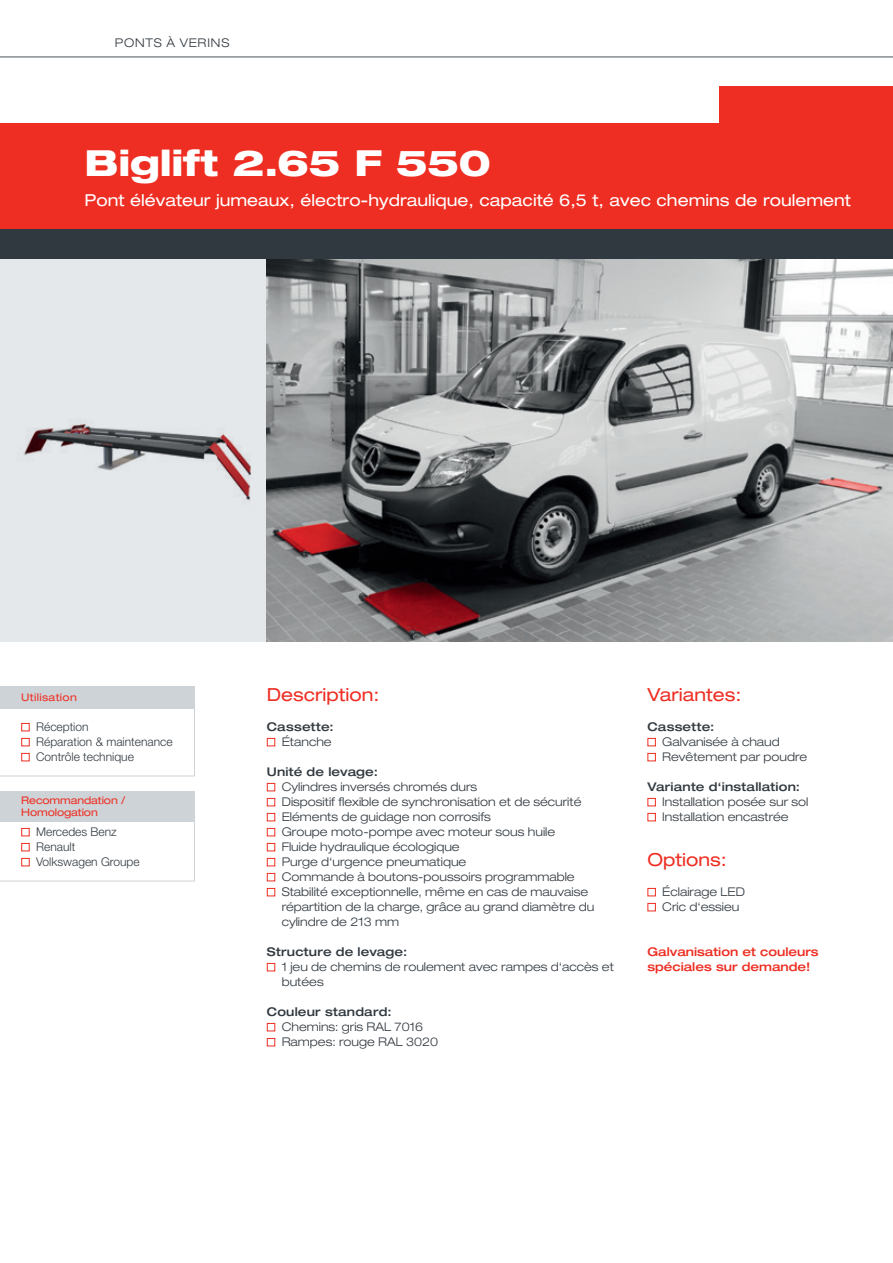
<style>
.page{position:relative;width:893px;height:1263px;background:#fff}
.page>*{position:absolute;margin:0;border:0;box-sizing:border-box;transform-origin:0 0}
.Subheadline_weiß_2017{font:800 expanded 36px "Helvetica Neue LT Pro";letter-spacing:-.01em;color:#fff}
.Headline_Fließtxt_rot_2017{font:expanded 18px "Helvetica Neue LT Pro";color:#ee2e22}
.Subheadline_weiß_2017-2{font:expanded 16.5px "Helvetica Neue LT Pro";color:#fff}
.Fließtext_2017{font:300 expanded 12px/15px "Helvetica Neue LT Pro";color:#313940}
.Subline_Fließtext_2017{font:500 expanded 12px "Helvetica Neue LT Pro";letter-spacing:.015em;color:#313940}
.Text_Kasten_2017{font:300 12px "Helvetica Neue LT Pro";color:#313940}
.Fließtext_rot_fett_2017{font:500 expanded 12px "Helvetica Neue LT Pro";color:#ee2e22}
.Fließtext_2017-2{font:300 expanded 12px "Helvetica Neue LT Pro";letter-spacing:.07em;color:#313940}
.Headline_Kasten_rot_2017{font:expanded 10.5px "Helvetica Neue LT Pro";letter-spacing:-.01em;color:#ee2e22}
.Headline_Kasten_rot_2017-2{font:expanded 10.5px "Helvetica Neue LT Pro";letter-spacing:.03em;color:#ee2e22}
</style>
<div class="page">
<svg style="left:0;top:56px;width:893px;height:1px"></svg>
<div style="left:0;top:259px;width:267px;height:382px;background:#e5e8eb"></div>
<img style="left:23px;top:420px;width:228px;height:81px">
<img style="left:267px;top:259px;width:626px;height:382px">
<div style="left:0;top:154px;width:893px;height:105px;background:#313940"></div>
<div style="left:719px;top:86px;width:174px;height:105px;background:#ee2e22"></div>
<svg style="left:0;top:822px;width:195px;height:59px"></svg>
<div style="left:0;top:791px;width:195px;height:31px;background:#ced3d7"></div>
<div style="left:21px;top:828px;width:9px;height:8px;border:1px solid #ee2e22"></div>
<div style="left:21px;top:843px;width:9px;height:8px;border:1px solid #ee2e22"></div>
<div style="left:21px;top:858px;width:9px;height:8px;border:1px solid #ee2e22"></div>
<svg style="left:0;top:709px;width:195px;height:67px"></svg>
<div style="left:0;top:686px;width:195px;height:23px;background:#ced3d7"></div>
<div style="left:21px;top:723px;width:9px;height:8px;border:1px solid #ee2e22"></div>
<div style="left:21px;top:738px;width:9px;height:8px;border:1px solid #ee2e22"></div>
<div style="left:21px;top:753px;width:9px;height:8px;border:1px solid #ee2e22"></div>
<div style="left:267px;top:738px;width:8px;height:8px;border:1px solid #ee2e22"></div>
<div style="left:267px;top:783px;width:8px;height:8px;border:1px solid #ee2e22"></div>
<div style="left:267px;top:798px;width:8px;height:8px;border:1px solid #ee2e22"></div>
<div style="left:267px;top:813px;width:8px;height:8px;border:1px solid #ee2e22"></div>
<div style="left:267px;top:828px;width:8px;height:8px;border:1px solid #ee2e22"></div>
<div style="left:267px;top:843px;width:8px;height:8px;border:1px solid #ee2e22"></div>
<div style="left:267px;top:858px;width:8px;height:8px;border:1px solid #ee2e22"></div>
<div style="left:267px;top:873px;width:8px;height:8px;border:1px solid #ee2e22"></div>
<div style="left:267px;top:888px;width:8px;height:8px;border:1px solid #ee2e22"></div>
<div style="left:267px;top:963px;width:8px;height:8px;border:1px solid #ee2e22"></div>
<div style="left:267px;top:1023px;width:8px;height:8px;border:1px solid #ee2e22"></div>
<div style="left:267px;top:1038px;width:8px;height:8px;border:1px solid #ee2e22"></div>
<div style="left:647px;top:738px;width:9px;height:8px;border:1px solid #ee2e22"></div>
<div style="left:647px;top:753px;width:9px;height:8px;border:1px solid #ee2e22"></div>
<div style="left:647px;top:798px;width:9px;height:8px;border:1px solid #ee2e22"></div>
<div style="left:647px;top:813px;width:9px;height:8px;border:1px solid #ee2e22"></div>
<div style="left:647px;top:888px;width:9px;height:8px;border:1px solid #ee2e22"></div>
<div style="left:647px;top:903px;width:9px;height:8px;border:1px solid #ee2e22"></div>
<div style="left:0;top:124px;width:893px;height:105px;background:#ee2e22"></div>
<p class="Fließtext_2017-2" style="left:115px;top:35px;width:116px">PONTS À VERINS</p>
<p class="Subheadline_weiß_2017" style="left:85px;top:140px;width:408px">Biglift 2.65 F 550</p>
<p class="Subheadline_weiß_2017-2" style="left:85px;top:191px;width:768px">Pont élévateur jumeaux, électro-hydraulique, capacité 6,5 t, avec chemins de roulement</p>
<p class="Headline_Kasten_rot_2017-2" style="left:21px;top:691px;width:57px">Utilisation</p>
<p class="Text_Kasten_2017" style="left:36px;top:720px;width:54px">Réception</p>
<p class="Text_Kasten_2017" style="left:36px;top:735px;width:138px">Réparation &amp; maintenance</p>
<p class="Text_Kasten_2017" style="left:36px;top:750px;width:99px">Contrôle technique</p>
<p class="Headline_Kasten_rot_2017" style="left:21px;top:794px;width:106px">Recommandation /</p>
<p class="Headline_Kasten_rot_2017" style="left:21px;top:806px;width:78px">Homologation</p>
<p class="Text_Kasten_2017" style="left:36px;top:825px;width:82px">Mercedes Benz</p>
<p class="Text_Kasten_2017" style="left:36px;top:840px;width:41px">Renault</p>
<p class="Text_Kasten_2017" style="left:36px;top:855px;width:105px">Volkswagen Groupe</p>
<p class="Headline_Fließtxt_rot_2017" style="left:267px;top:685px;width:114px">Description:</p>
<p class="Subline_Fließtext_2017" style="left:267px;top:720px;width:68px">Cassette:</p>
<p class="Fließtext_2017" style="left:282px;top:734px;width:52px">Étanche</p>
<p class="Subline_Fließtext_2017" style="left:267px;top:765px;width:113px">Unité de levage:</p>
<p class="Fließtext_2017" style="left:282px;top:779px;width:197px">Cylindres inversés chromés durs</p>
<p class="Fließtext_2017" style="left:282px;top:794px;width:301px">Dispositif flexible de synchronisation et de sécurité</p>
<p class="Fließtext_2017" style="left:282px;top:809px;width:211px">Eléments de guidage non corrosifs</p>
<p class="Fließtext_2017" style="left:282px;top:824px;width:275px">Groupe moto-pompe avec moteur sous huile</p>
<p class="Fließtext_2017" style="left:282px;top:839px;width:179px">Fluide hydraulique écologique</p>
<p class="Fließtext_2017" style="left:282px;top:854px;width:186px">Purge d‘urgence pneumatique</p>
<p class="Fließtext_2017" style="left:282px;top:869px;width:308px">Commande à boutons-poussoirs programmable<br>Stabilité exceptionnelle, même en cas de mauvaise</p>
<p class="Fließtext_2017" style="left:282px;top:899px;width:314px">répartition de la charge, grâce au grand diamètre du</p>
<p class="Fließtext_2017" style="left:282px;top:914px;width:119px">cylindre de 213 mm</p>
<p class="Subline_Fließtext_2017" style="left:267px;top:945px;width:142px">Structure de levage:</p>
<p class="Fließtext_2017" style="left:282px;top:959px;width:334px">1 jeu de chemins de roulement avec rampes d‘accès et butées</p>
<p class="Subline_Fließtext_2017" style="left:267px;top:1005px;width:126px">Couleur standard:</p>
<p class="Fließtext_2017" style="left:282px;top:1019px;width:143px">Chemins: gris RAL 7016</p>
<p class="Fließtext_2017" style="left:282px;top:1034px;width:158px">Rampes: rouge RAL 3020</p>
<p class="Headline_Fließtxt_rot_2017" style="left:647px;top:685px;width:96px">Variantes:</p>
<p class="Subline_Fließtext_2017" style="left:647px;top:720px;width:68px">Cassette:</p>
<p class="Fließtext_2017" style="left:662px;top:734px;width:119px">Galvanisée à chaud</p>
<p class="Fließtext_2017" style="left:662px;top:749px;width:146px">Revêtement par poudre</p>
<p class="Subline_Fließtext_2017" style="left:647px;top:780px;width:154px">Variante d‘installation:</p>
<p class="Fließtext_2017" style="left:662px;top:794px;width:148px">Installation posée sur sol</p>
<p class="Fließtext_2017" style="left:662px;top:809px;width:128px">Installation encastrée</p>
<p class="Headline_Fließtxt_rot_2017" style="left:647px;top:850px;width:81px">Options:</p>
<p class="Fließtext_2017" style="left:662px;top:884px;width:84px">Éclairage LED</p>
<p class="Fließtext_2017" style="left:662px;top:899px;width:79px">Cric d‘essieu</p>
<p class="Fließtext_rot_fett_2017" style="left:647px;top:945px;width:173px">Galvanisation et couleurs</p>
<p class="Fließtext_rot_fett_2017" style="left:647px;top:960px;width:164px">spéciales sur demande!</p>
</div>
